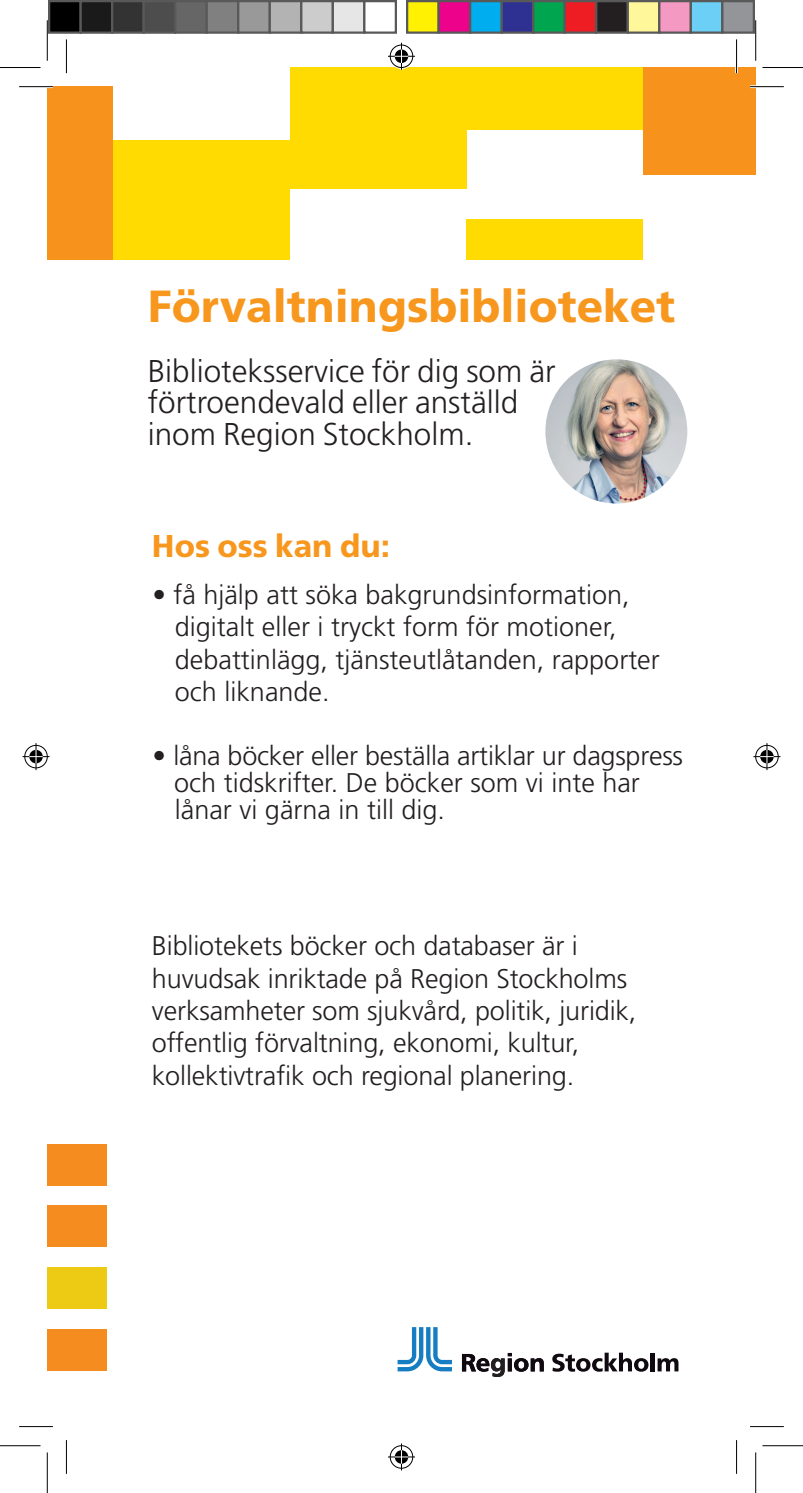
<style>
.page{position:relative;width:803px;height:1493px;background:#fff}
.page>*{position:absolute;margin:0;border:0;box-sizing:border-box;transform-origin:0 0}
.t1{font:800 45px "Frutiger SLLOTF";color:#f7971d}
.t2{font:300 31.5px/31.5px "Frutiger SLLOTF";color:#231f20}
.t3{font:800 31.5px "Frutiger SLLOTF";color:#f7971d}
.t4{font:300 27px/32.4px "Frutiger SLLOTF";letter-spacing:-.005em;color:#231f20}
</style>
<div class="page">
<svg style="left:47px;top:67px;width:708px;height:193px"></svg>
<div style="left:65px;top:1143px;width:42px;height:42px;background:#f48c1f"></div>
<div style="left:65px;top:1205px;width:42px;height:42px;background:#f48c1f"></div>
<div style="left:65px;top:1267px;width:42px;height:41px;background:#edcb14"></div>
<div style="left:65px;top:1329px;width:42px;height:41px;background:#f48c1f"></div>
<svg style="left:397px;top:1327px;width:55px;height:44px"></svg>
<svg style="left:462px;top:1352px;width:81px;height:24px"></svg>
<svg style="left:552px;top:1352px;width:96px;height:19px"></svg>
<hr style="left:650px;top:1352px;width:4px;height:19px;background:#100a10">
<svg style="left:657px;top:1358px;width:21px;height:13px"></svg>
<div style="left:47px;top:1143px;width:21px;height:42px;background:#f48c1f"></div>
<div style="left:47px;top:1205px;width:21px;height:42px;background:#f48c1f"></div>
<div style="left:47px;top:1267px;width:21px;height:41px;background:#edcb14"></div>
<div style="left:47px;top:1329px;width:21px;height:41px;background:#f48c1f"></div>
<img style="left:545px;top:359px;width:142px;height:144px">
<hr style="left:19px;top:85px;width:34px;height:3px;background:#fff">
<hr style="left:750px;top:85px;width:33px;height:3px;background:#fff">
<hr style="left:65px;top:39px;width:3px;height:34px;background:#fff">
<hr style="left:735px;top:39px;width:2px;height:34px;background:#fff">
<hr style="left:19px;top:86px;width:34px;height:1px;background:#000">
<hr style="left:750px;top:86px;width:33px;height:1px;background:#000">
<hr style="left:19px;top:1426px;width:34px;height:1px;background:#000">
<hr style="left:750px;top:1426px;width:33px;height:1px;background:#000">
<hr style="left:66px;top:39px;width:1px;height:34px;background:#000">
<hr style="left:66px;top:1439px;width:1px;height:34px;background:#000">
<hr style="left:736px;top:39px;width:1px;height:34px;background:#000">
<hr style="left:736px;top:1439px;width:1px;height:34px;background:#000">
<hr style="left:0;top:67px;width:40px;height:1px;background:#000">
<hr style="left:762px;top:67px;width:40px;height:1px;background:#000">
<hr style="left:0;top:1445px;width:40px;height:1px;background:#000">
<hr style="left:762px;top:1445px;width:40px;height:1px;background:#000">
<hr style="left:47px;top:20px;width:1px;height:41px;background:#000">
<hr style="left:47px;top:1452px;width:1px;height:40px;background:#000">
<hr style="left:755px;top:20px;width:1px;height:41px;background:#000">
<hr style="left:755px;top:1452px;width:1px;height:40px;background:#000">
<svg style="left:388px;top:43px;width:27px;height:27px"></svg>
<svg style="left:388px;top:1443px;width:27px;height:27px"></svg>
<svg style="left:23px;top:743px;width:27px;height:27px"></svg>
<svg style="left:753px;top:743px;width:27px;height:27px"></svg>
<div style="left:49px;top:1px;width:32px;height:32px;background:#000"></div>
<div style="left:48px;top:0;width:34px;height:34px;border:2px solid #595959"></div>
<div style="left:81px;top:1px;width:31px;height:32px;background:#1a1a1a"></div>
<div style="left:79px;top:0;width:34px;height:34px;border:2px solid #595959"></div>
<div style="left:112px;top:1px;width:32px;height:32px;background:#333"></div>
<div style="left:111px;top:0;width:34px;height:34px;border:2px solid #595959"></div>
<div style="left:144px;top:1px;width:31px;height:32px;background:#4d4d4d"></div>
<div style="left:142px;top:0;width:34px;height:34px;border:2px solid #595959"></div>
<div style="left:175px;top:1px;width:32px;height:32px;background:#666"></div>
<div style="left:174px;top:0;width:34px;height:34px;border:2px solid #595959"></div>
<div style="left:207px;top:1px;width:31px;height:32px;background:#808080"></div>
<div style="left:205px;top:0;width:34px;height:34px;border:2px solid #595959"></div>
<div style="left:238px;top:1px;width:32px;height:32px;background:#999"></div>
<div style="left:237px;top:0;width:34px;height:34px;border:2px solid #595959"></div>
<div style="left:270px;top:1px;width:31px;height:32px;background:#b3b3b3"></div>
<div style="left:268px;top:0;width:34px;height:34px;border:2px solid #595959"></div>
<div style="left:301px;top:1px;width:32px;height:32px;background:#ccc"></div>
<div style="left:300px;top:0;width:34px;height:34px;border:2px solid #595959"></div>
<div style="left:333px;top:1px;width:31px;height:32px;background:#e6e6e6"></div>
<div style="left:331px;top:0;width:34px;height:34px;border:2px solid #595959"></div>
<div style="left:363px;top:0;width:34px;height:34px;border:2px solid #595959"></div>
<div style="left:407px;top:1px;width:31px;height:32px;background:#fff101"></div>
<div style="left:406px;top:0;width:33px;height:34px;border:2px solid #595959"></div>
<div style="left:438px;top:1px;width:32px;height:32px;background:#ed028c"></div>
<div style="left:437px;top:0;width:34px;height:34px;border:2px solid #595959"></div>
<div style="left:470px;top:1px;width:31px;height:32px;background:#00aeef"></div>
<div style="left:469px;top:0;width:33px;height:34px;border:2px solid #595959"></div>
<div style="left:501px;top:1px;width:32px;height:32px;background:#2e3092"></div>
<div style="left:500px;top:0;width:34px;height:34px;border:2px solid #595959"></div>
<div style="left:533px;top:1px;width:31px;height:32px;background:#00a54f"></div>
<div style="left:532px;top:0;width:33px;height:34px;border:2px solid #595959"></div>
<div style="left:564px;top:1px;width:32px;height:32px;background:#ee1d23"></div>
<div style="left:563px;top:0;width:34px;height:34px;border:2px solid #595959"></div>
<div style="left:596px;top:1px;width:31px;height:32px;background:#231f20"></div>
<div style="left:595px;top:0;width:33px;height:34px;border:2px solid #595959"></div>
<div style="left:627px;top:1px;width:32px;height:32px;background:#fff79a"></div>
<div style="left:626px;top:0;width:34px;height:34px;border:2px solid #595959"></div>
<div style="left:659px;top:1px;width:31px;height:32px;background:#f499c2"></div>
<div style="left:658px;top:0;width:33px;height:34px;border:2px solid #595959"></div>
<div style="left:690px;top:1px;width:32px;height:32px;background:#6bcff6"></div>
<div style="left:689px;top:0;width:34px;height:34px;border:2px solid #595959"></div>
<div style="left:722px;top:1px;width:31px;height:32px;background:#939598"></div>
<div style="left:721px;top:0;width:33px;height:34px;border:2px solid #595959"></div>
<h1 class="t1" style="left:148px;top:279px;width:529px">Förvaltningsbiblioteket</h1>
<p class="t2" style="left:148px;top:355px;width:409px">Biblioteksservice för dig som är förtroendevald eller anställd inom Region Stockholm.</p>
<p class="t3" style="left:152px;top:527px;width:239px">Hos oss kan du:</p>
<p class="t4" style="left:175px;top:579px;width:486px;text-indent:-23px">• få hjälp att söka bakgrundsinformation, digitalt eller i tryckt form för motioner, debattinlägg, tjänsteutlåtanden, rapporter och liknande.</p>
<p class="t4" style="left:174px;top:742px;width:510px;line-height:27px;text-indent:-22px">• låna böcker eller beställa artiklar ur dagspress och tidskrifter. De böcker som vi inte har lånar vi gärna in till dig.</p>
<p class="t4" style="left:152px;top:930px;width:486px">Bibliotekets böcker och databaser är i huvudsak inriktade på Region Stockholms verksamheter som sjukvård, politik, juridik, offentlig förvaltning, ekonomi, kultur, kollektivtrafik och regional planering.</p>
</div>
